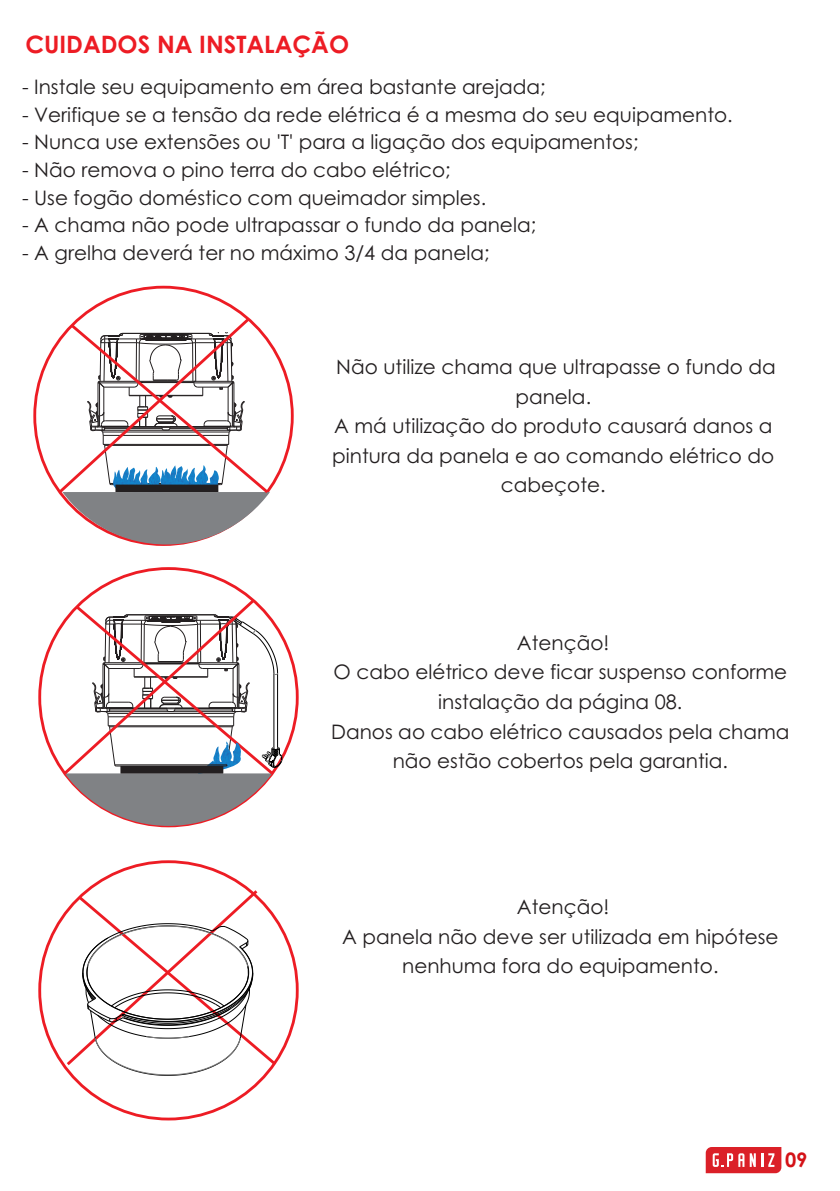
<style>
.page{position:relative;width:840px;height:1191px;background:#fff}
.page>*{position:absolute;margin:0;border:0;box-sizing:border-box;transform-origin:0 0}
.t1{font:700 24px "Century Gothic";color:#ed1c24}
.t2{font:20px/29.6px "Century Gothic";color:#231f20;text-align:center}
.t3{font:700 20px "Century Gothic";color:#d41217}
</style>
<div class="page">
<svg style="left:705px;top:1147px;width:76px;height:26px;background:#e1484f"></svg>
<svg style="left:56px;top:285px;width:215px;height:259px"></svg>
<svg style="left:61px;top:596px;width:221px;height:230px"></svg>
<svg style="left:64px;top:887px;width:215px;height:188px"></svg>
<p class="t1" style="left:25px;top:34px;width:325px">CUIDADOS NA INSTALAÇÃO</p>
<p class="t2" style="left:22px;top:74px;width:525px">- Instale seu equipamento em área bastante arejada;</p>
<p class="t2" style="left:22px;top:101px;width:711px">- Verifique se a tensão da rede elétrica é a mesma do seu equipamento.</p>
<p class="t2" style="left:22px;top:129px;width:617px">- Nunca use extensões ou 'T' para a ligação dos equipamentos;</p>
<p class="t2" style="left:22px;top:157px;width:430px">- Não remova o pino terra do cabo elétrico;</p>
<p class="t2" style="left:22px;top:184px;width:465px">- Use fogão doméstico com queimador simples.</p>
<p class="t2" style="left:22px;top:212px;width:515px">- A chama não pode ultrapassar o fundo da panela;</p>
<p class="t2" style="left:22px;top:239px;width:469px">- A grelha deverá ter no máximo 3/4 da panela;</p>
<p class="t2" style="left:332px;top:354px;width:445px">Não utilize chama que ultrapasse o fundo da panela.<br>A má utilização do produto causará danos a pintura da panela e ao comando elétrico do cabeçote.</p>
<p class="t2" style="left:331px;top:629px;width:460px">Atenção!<br>O cabo elétrico deve ficar suspenso conforme instalação da página 08.<br>Danos ao cabo elétrico causados pela chama não estão cobertos pela garantia.</p>
<p class="t2" style="left:342px;top:894px;width:437px">Atenção!<br>A panela não deve ser utilizada em hipótese nenhuma fora do equipamento.</p>
<p class="t3" style="left:784px;top:1152px;width:24px">09</p>
</div>
